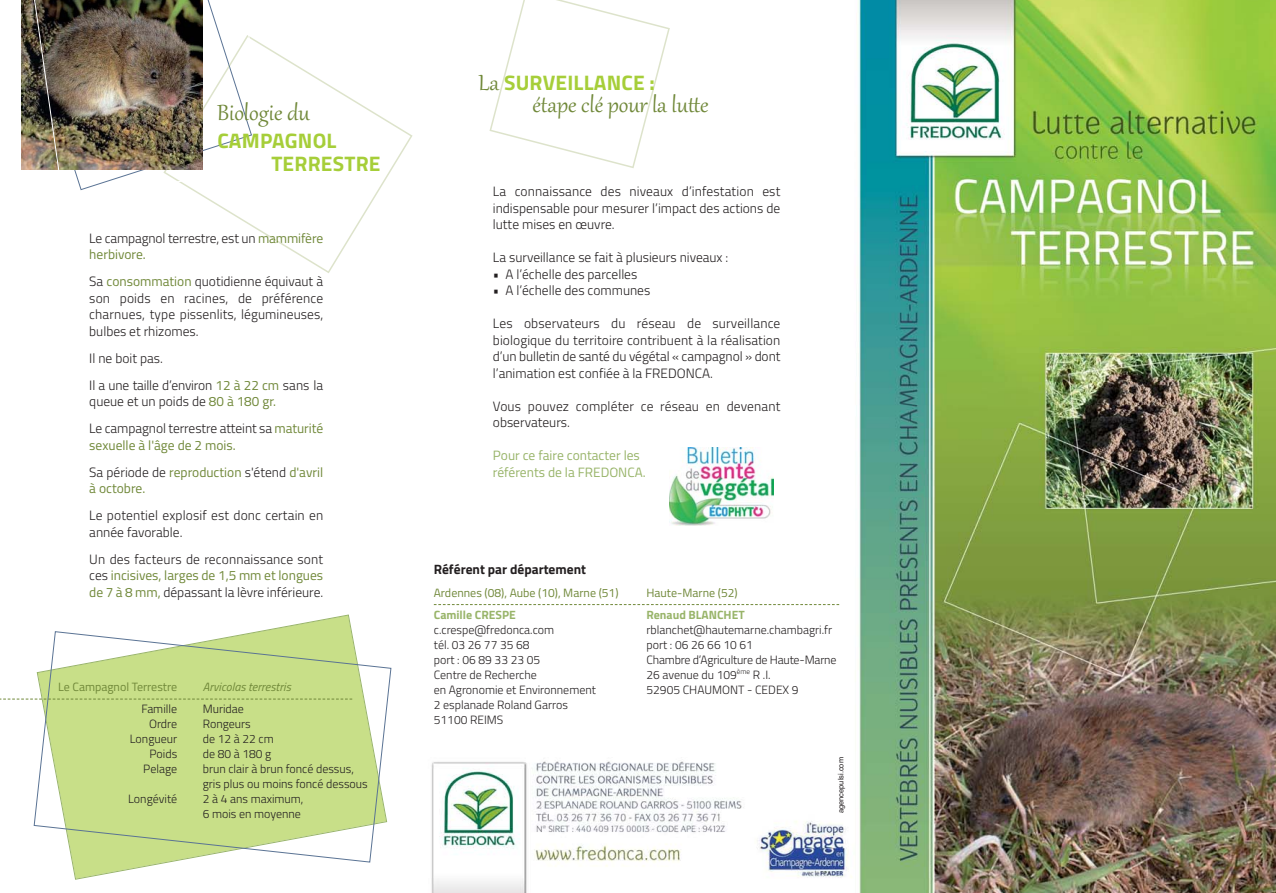
<style>
.page{position:relative;width:1276px;height:893px;background:#fff}
.page>*{position:absolute;margin:0;border:0;box-sizing:border-box;transform-origin:0 0}
.t1{font:27px "Gabriola";color:#708839}
.t2{font:700 21px/22.5px "Titillium Web";letter-spacing:.01em;color:#a6ce39}
.t3{font:300 13.5px/16.5px "Titillium Web";color:#231f20}
.t4{font:13.5px/27px "Titillium Web";color:#708839}
.t5{font:13.5px/16.5px "Titillium Web";color:#98b469}
.t6{font:700 13.5px "Titillium Web";color:#231f20}
.t7{font:300 12px/15px "Titillium Web";color:#231f20}
.t8{font:12px "Titillium Web";color:#708839}
.t9{font:700 12px "Titillium Web";color:#98b469}
.t10{font:italic 12px "Titillium Web";color:#708839}
.t11{font:7.5px "Helvetica";color:#231f20}
.t12{font:300 7.2px "Titillium Web";color:#231f20}
.s1{font-weight:400;color:#708839}
.s2{font-weight:300;color:#231f20}
.s3{font-family:"Gabriola";font-weight:400;font-size:27px;color:#708839}
</style>
<div class="page">
<img style="left:0;top:0;width:1276px;height:893px">
<svg style="left:36px;top:614px;width:351px;height:266px"></svg>
<svg style="left:33px;top:631px;width:359px;height:232px"></svg>
<img style="left:163px;top:35px;width:249px;height:238px">
<svg style="left:262px;top:233px;width:19px;height:10px"></svg>
<svg style="left:434px;top:604px;width:405px;height:1px"></svg>
<svg style="left:0;top:699px;width:352px;height:1px"></svg>
<img style="left:21px;top:0;width:13px;height:169px">
<img style="left:34px;top:0;width:235px;height:199px">
<img style="left:489px;top:0;width:181px;height:168px">
<div style="left:654px;top:448px;width:135px;height:77px;background:#fff"></div>
<img style="left:669px;top:448px;width:105px;height:77px">
<h1 class="t1" style="left:217px;top:102px;width:94px">Biologie du</h1>
<h2 class="t2" style="left:271px;top:132px;width:111px;text-indent:-54px">CAMPAGNOL<br>TERRESTRE</h2>
<p class="t3" style="left:89px;top:231px;width:235px">Le campagnol terrestre, est un <span class="s1">mammifère herbivore.</span></p>
<p class="t3" style="left:89px;top:275px;width:235px;text-align:justify">Sa <span class="s1">consommation</span> quotidienne équivaut à son poids en racines, de préférence charnues, type pissenlits, légumineuses, bulbes et rhizomes.</p>
<p class="t3" style="left:89px;top:346px;width:235px;line-height:27px">Il ne boit pas.<br>Il a une taille d’environ <span class="s1">12 à 22 cm</span> sans la</p>
<p class="t3" style="left:89px;top:389px;width:235px;line-height:27px">queue et un poids de <span class="s1">80 à 180 gr.<br></span>Le campagnol terrestre atteint sa <span class="s1">maturité</span></p>
<p class="t4" style="left:89px;top:433px;width:235px">sexuelle à l'âge de 2 mois.<br><span class="s2">Sa période de</span> reproduction <span class="s2">s'étend</span> d'avril</p>
<p class="t4" style="left:89px;top:476px;width:57px">à octobre.</p>
<p class="t3" style="left:89px;top:509px;width:235px">Le potentiel explosif est donc certain en année favorable.</p>
<p class="t3" style="left:89px;top:552px;width:235px;text-align:justify">Un des facteurs de reconnaissance sont ces <span class="s1">incisives, larges de 1,5 mm et longues de 7 à 8 mm,</span> dépassant la lèvre inférieure.</p>
<p class="t8" style="left:58px;top:682px;width:121px">Le Campagnol Terrestre</p>
<p class="t10" style="left:203px;top:683px;width:90px">Arvicolas terrestris</p>
<p class="t7" style="left:141px;top:702px;width:37px">Famille</p>
<p class="t7" style="left:203px;top:702px;width:43px">Muridae</p>
<p class="t7" style="left:149px;top:717px;width:30px">Ordre</p>
<p class="t7" style="left:203px;top:717px;width:50px">Rongeurs</p>
<p class="t7" style="left:130px;top:732px;width:49px">Longueur</p>
<p class="t7" style="left:203px;top:732px;width:72px">de 12 à 22 cm</p>
<p class="t7" style="left:149px;top:747px;width:29px">Poids</p>
<p class="t7" style="left:203px;top:747px;width:70px">de 80 à 180 g</p>
<p class="t7" style="left:143px;top:762px;width:35px">Pelage</p>
<p class="t7" style="left:203px;top:762px;width:166px">brun clair à brun foncé dessus, gris plus ou moins foncé dessous</p>
<p class="t7" style="left:128px;top:792px;width:50px">Longévité</p>
<p class="t7" style="left:203px;top:792px;width:102px">2 à 4 ans maximum,<br>6 mois en moyenne</p>
<h2 class="t2" style="left:478px;top:73px;width:178px"><span class="s3">La</span> SURVEILLANCE :</h2>
<h1 class="t1" style="left:532px;top:94px;width:177px">étape clé pour la lutte</h1>
<p class="t3" style="left:493px;top:184px;width:289px;text-align:justify">La connaissance des niveaux d’infestation est indispensable pour mesurer l’impact des actions de lutte mises en œuvre.</p>
<p class="t3" style="left:493px;top:250px;width:237px">La surveillance se fait à plusieurs niveaux :</p>
<p class="t3" style="left:493px;top:267px;width:146px">• A l’échelle des parcelles</p>
<p class="t3" style="left:493px;top:283px;width:159px">• A l’échelle des communes</p>
<p class="t3" style="left:493px;top:316px;width:289px;text-align:justify">Les observateurs du réseau de surveillance biologique du territoire contribuent à la réalisation d’un bulletin de santé du végétal « campagnol » dont l’animation est confiée à la FREDONCA.</p>
<p class="t3" style="left:493px;top:399px;width:289px">Vous pouvez compléter ce réseau en devenant observateurs.</p>
<p class="t5" style="left:493px;top:448px;width:154px">Pour ce faire contacter les référents de la FREDONCA.</p>
<p class="t6" style="left:434px;top:565px;width:154px">Référent par département</p>
<p class="t8" style="left:434px;top:589px;width:186px">Ardennes (08), Aube (10), Marne (51)</p>
<p class="t8" style="left:646px;top:589px;width:93px">Haute-Marne (52)</p>
<p class="t9" style="left:434px;top:611px;width:83px">Camille CRESPE</p>
<p class="t9" style="left:646px;top:611px;width:100px">Renaud BLANCHET</p>
<p class="t7" style="left:434px;top:624px;width:122px">c.crespe@fredonca.com</p>
<p class="t7" style="left:646px;top:624px;width:187px">rblanchet@hautemarne.chambagri.fr</p>
<p class="t7" style="left:434px;top:639px;width:97px">tél. 03 26 77 35 68</p>
<p class="t7" style="left:646px;top:639px;width:108px">port : 06 26 66 10 61</p>
<p class="t7" style="left:434px;top:654px;width:108px">port : 06 89 33 23 05</p>
<p class="t7" style="left:646px;top:654px;width:191px">Chambre d’Agriculture de Haute-Marne</p>
<p class="t7" style="left:434px;top:669px;width:105px">Centre de Recherche</p>
<p class="t7" style="left:646px;top:669px;width:92px">26 avenue du 109</p>
<p class="t12" style="left:737px;top:668px;width:15px">ème</p>
<p class="t7" style="left:753px;top:669px;width:19px">R .I.</p>
<p class="t7" style="left:434px;top:684px;width:164px">en Agronomie et Environnement</p>
<p class="t7" style="left:646px;top:684px;width:154px">52905 CHAUMONT - CEDEX 9</p>
<p class="t7" style="left:434px;top:699px;width:136px">2 esplanade Roland Garros<br>51100 REIMS</p>
<p class="t11" style="left:838px;top:813px;width:58px;rotate:-90deg">agencepulsi.com</p>
</div>
